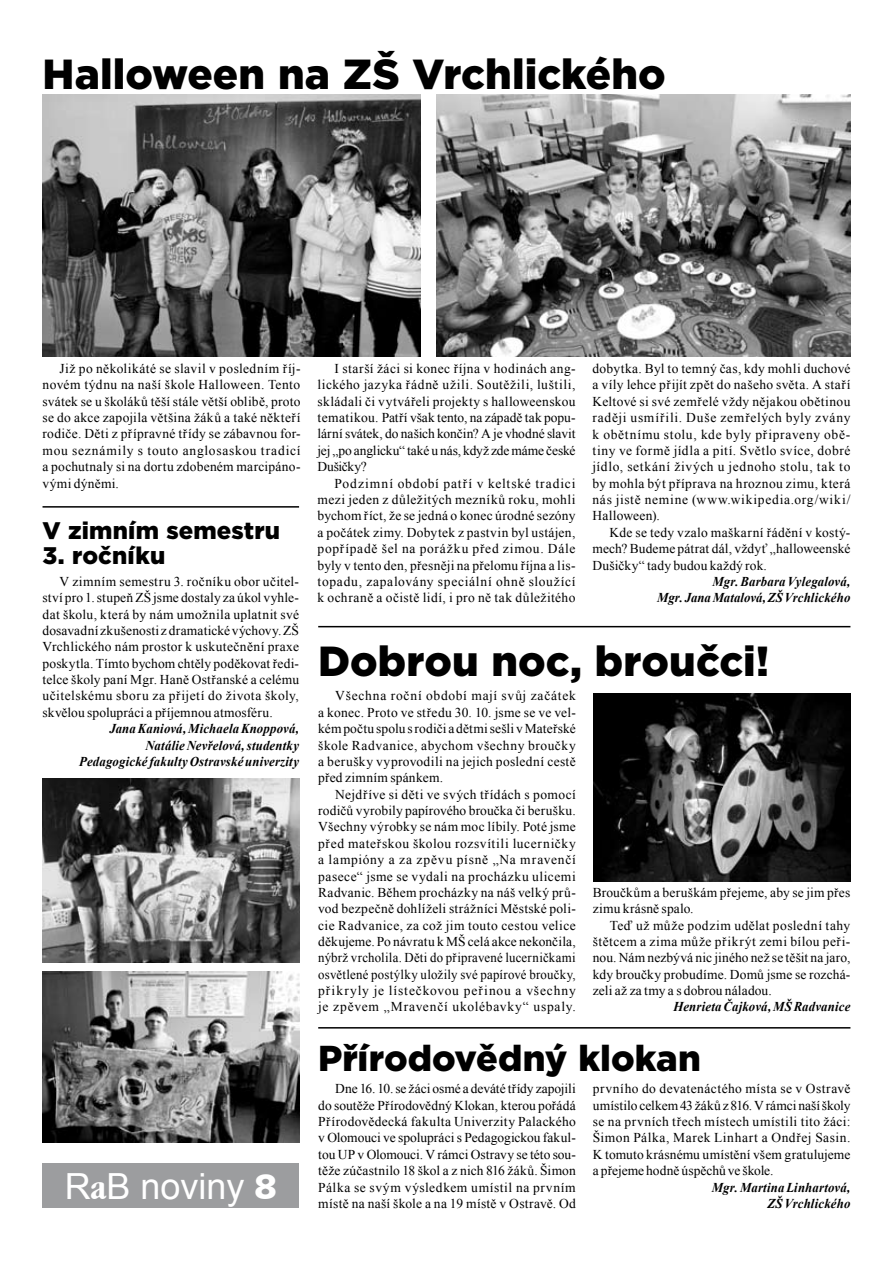
<style>
.page{position:relative;width:893px;height:1263px;background:#fff}
.page>*{position:absolute;margin:0;border:0;box-sizing:border-box;transform-origin:0 0}
.t1{font:900 42px "Gotham";letter-spacing:.005em;color:#000}
.t2{font:900 36px "Gotham";letter-spacing:-.005em;color:#000}
.t3{font:36px "Arial";color:#fff}
.t4{font:900 24px "Gotham";letter-spacing:.01em;color:#000}
.t5{font:13.5px/16.4px "Times New Roman";letter-spacing:.02em;color:#000;text-align:justify}
.t6{font:italic 700 13.5px/16.4px "Times New Roman";letter-spacing:.01em;color:#000;text-align:right;scale:.95 1}
.s1{font-family:"Garmd ITC Bk Cn BTCE Bold Condensed"}
.s2{font-family:"Humanst 531 Blk BTCE Black"}
</style>
<div class="page">
<div style="left:43px;top:1163px;width:256px;height:45px;background:#9c9d9f"></div>
<img style="left:436px;top:95px;width:414px;height:262px">
<img style="left:43px;top:95px;width:377px;height:262px">
<img style="left:594px;top:693px;width:256px;height:189px">
<img style="left:43px;top:778px;width:256px;height:184px">
<img style="left:43px;top:972px;width:256px;height:170px">
<hr style="left:43px;top:506px;width:256px;height:2px;background:#000">
<hr style="left:318px;top:626px;width:532px;height:1px;background:#000">
<hr style="left:318px;top:1027px;width:532px;height:1px;background:#000">
<h1 class="t1" style="left:43px;top:45px;width:625px">Halloween na ZŠ Vrchlického</h1>
<p class="t5" style="left:43px;top:360px;width:259px;text-indent:17px">Již po několikáté se slavil v posledním říj&shy;novém týdnu na naší škole Halloween. Tento svátek se u školáků těší stále větší oblibě, proto se do akce zapojila většina žáků a také někteří rodiče. Děti z přípravné třídy se zábavnou for&shy;mou seznámily s touto anglosaskou tradicí a pochutnaly si na dortu zdobeném marcipáno&shy;vými dýněmi.</p>
<p class="t5" style="left:317px;top:360px;width:259px;text-indent:17px">I starší žáci si konec října v hodinách ang&shy;lického jazyka řádně užili. Soutěžili, luštili, skládali či vytvářeli projekty s halloweenskou tematikou. Patří však tento, na západě tak popu&shy;lární svátek, do našich končin? A je vhodné slavit jej „po anglicku“ také u nás, když zde máme české Dušičky?</p>
<p class="t5" style="left:592px;top:360px;width:259px">dobytka. Byl to temný čas, kdy mohli duchové a víly lehce přijít zpět do našeho světa. A staří Keltové si své zemřelé vždy nějakou obětinou raději usmířili. Duše zemřelých byly zvány k obětnímu stolu, kde byly připraveny obě&shy;tiny ve formě jídla a pití. Světlo svíce, dobré jídlo, setkání živých u jednoho stolu, tak to by mohla být příprava na hroznou zimu, která nás jistě nemine (www.wikipedia.org/wiki/ Halloween).</p>
<p class="t5" style="left:592px;top:524px;width:259px;text-indent:17px">Kde se tedy vzalo maškarní řádění v kostý&shy;mech? Budeme pátrat dál, vždyť „halloweenské Dušičky“ tady budou každý rok.</p>
<p class="t6" style="left:657px;top:573px;width:205px">Mgr. Barbara Vylegalová,<br>Mgr. Jana Matalová, ZŠ Vrchlického</p>
<p class="t5" style="left:317px;top:475px;width:259px;text-indent:17px">Podzimní období patří v keltské tradici mezi jeden z důležitých mezníků roku, mohli bychom říct, že se jedná o konec úrodné sezóny a počátek zimy. Dobytek z pastvin byl ustájen, popřípadě šel na porážku před zimou. Dále byly v tento den, přesněji na přelomu října a lis&shy;topadu, zapalovány speciální ohně sloužící k ochraně a očistě lidí, i pro ně tak důležitého</p>
<h3 class="t4" style="left:43px;top:514px;width:239px">V zimním semestru</h3>
<h3 class="t4" style="left:43px;top:538px;width:124px">3. ročníku</h3>
<p class="t5" style="left:43px;top:573px;width:258px;text-indent:17px">V zimním semestru 3. ročníku obor učitel&shy;ství pro 1. stupeň ZŠ jsme dostaly za úkol vyhle&shy;dat školu, která by nám umožnila uplatnit své dosavadní zkušenosti z dramatické výchovy. ZŠ Vrchlického nám prostor k uskutečnění praxe poskytla. Tímto bychom chtěly poděkovat ředi&shy;telce školy paní Mgr. Haně Ostřanské a celému učitelskému sboru za přijetí do života školy, skvělou spolupráci a příjemnou atmosféru.</p>
<p class="t6" style="left:79px;top:720px;width:233px">Jana Kaniová, Michaela Knoppová,<br>Natálie Nevřelová, studentky<br>Pedagogické fakulty Ostravské univerzity</p>
<h1 class="t1" style="left:318px;top:632px;width:453px">Dobrou noc, broučci!</h1>
<p class="t5" style="left:318px;top:687px;width:259px;text-indent:17px">Všechna roční období mají svůj začátek a konec. Proto ve středu 30. 10. jsme se ve vel&shy;kém počtu spolu srodiči a dětmi sešli vMateřské škole Radvanice, abychom všechny broučky a berušky vyprovodili na jejich poslední cestě před zimním spánkem.</p>
<p class="t5" style="left:318px;top:786px;width:259px;text-indent:17px">Nejdříve si děti ve svých třídách s pomocí rodičů vyrobily papírového broučka či berušku.<br>Všechny výrobky se nám moc líbily. Poté jsme před mateřskou školou rozsvítili lucerničky a lampióny a za zpěvu písně „Na mravenčí pasece“ jsme se vydali na procházku ulicemi Radvanic. Během procházky na náš velký prů&shy;vod bezpečně dohlíželi strážníci Městské poli&shy;cie Radvanice, za což jim touto cestou velice děkujeme. Po návratu k MŠ celá akce nekončila, nýbrž vrcholila. Děti do připravené lucerničkami osvětlené postýlky uložily své papírové broučky, přikryly je lístečkovou peřinou a všechny je zpěvem „Mravenčí ukolébavky“ uspaly.</p>
<p class="t5" style="left:593px;top:884px;width:259px">Broučkům a beruškám přejeme, aby se jim přes zimu krásně spalo.</p>
<p class="t5" style="left:593px;top:917px;width:259px;text-indent:17px">Teď už může podzim udělat poslední tahy štětcem a zima může přikrýt zemi bílou peři&shy;nou. Nám nezbývá nic jiného než se těšit na jaro, kdy broučky probudíme. Domů jsme se rozchá&shy;zeli až za tmy a s dobrou náladou.</p>
<p class="t6" style="left:673px;top:998px;width:188px">Henrieta Čajková, MŠ Radvanice</p>
<h2 class="t3" style="left:65px;top:1163px;width:214px">R<span class="s1">a</span>B noviny <span class="s2">8</span></h2>
<h2 class="t2" style="left:318px;top:1033px;width:384px">Přírodovědný klokan</h2>
<p class="t5" style="left:318px;top:1080px;width:259px;text-indent:17px">Dne 16. 10. se žáci osmé a deváté třídy zapojili do soutěže Přírodovědný Klokan, kterou pořádá Přírodovědecká fakulta Univerzity Palackého v Olomouci ve spolupráci s Pedagogickou fakul&shy;tou UP v Olomouci. V rámci Ostravy se této sou&shy;těže zúčastnilo 18 škol a z nich 816 žáků. Šimon Pálka se svým výsledkem umístil na prvním místě na naší škole a na 19 místě v Ostravě. Od</p>
<p class="t5" style="left:593px;top:1080px;width:259px">prvního do devatenáctého místa se v Ostravě umístilo celkem 43 žáků z 816. Vrámci naší školy se na prvních třech místech umístili tito žáci:<br>Šimon Pálka, Marek Linhart a Ondřej Sasin.<br>K tomuto krásnému umístění všem gratulujeme a přejeme hodně úspěchů ve škole.</p>
<p class="t6" style="left:712px;top:1178px;width:147px">Mgr. Martina Linhartová,<br>ZŠ Vrchlického</p>
</div>
